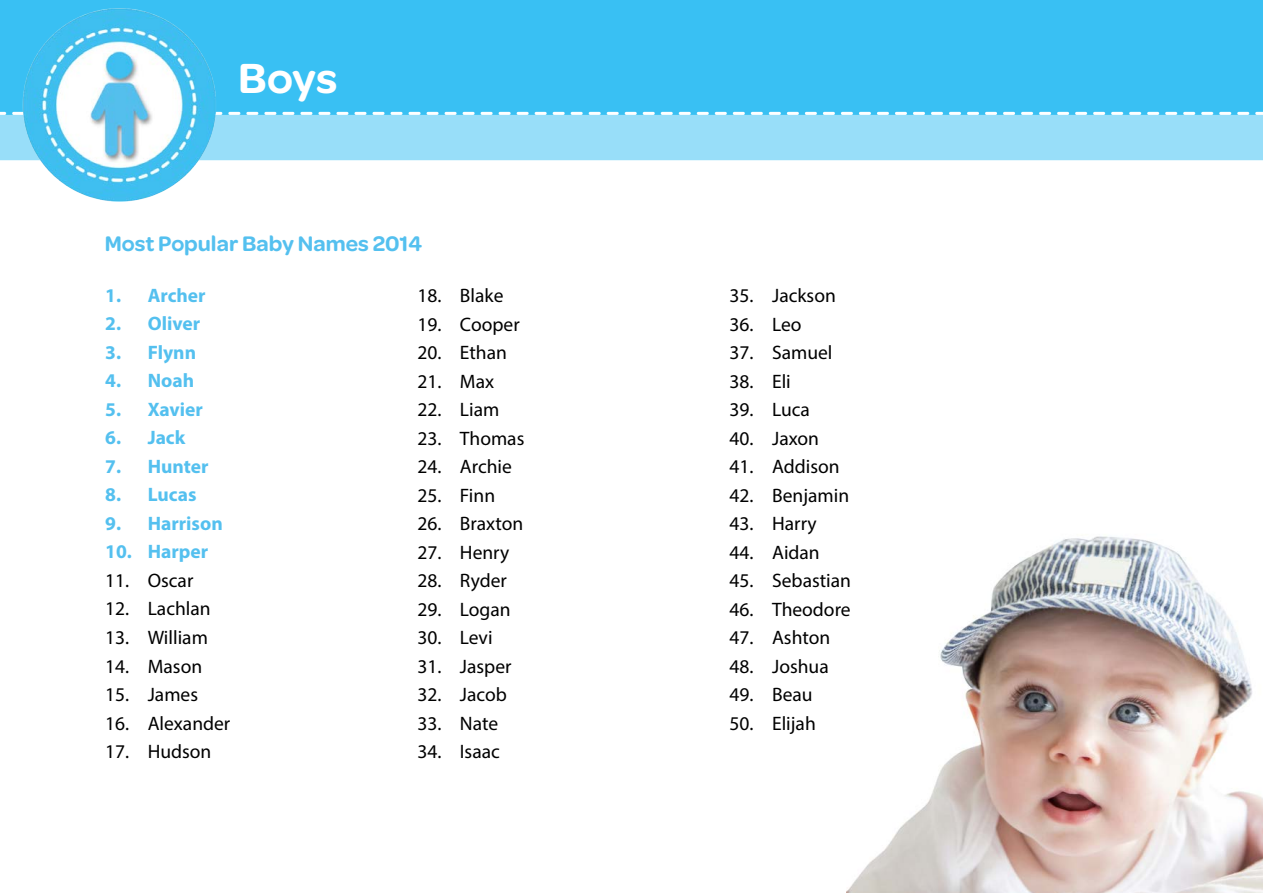
<style>
.page{position:relative;width:1263px;height:893px;background:#fff}
.page>*{position:absolute;margin:0;border:0;box-sizing:border-box;transform-origin:0 0}
.t1{font:600 45px "Omnes";color:#fff}
.t2{font:600 22.5px "Omnes";color:#54c0ef}
.t3{font:19.5px "Myriad Pro";color:#000}
.t4{font:700 19.5px "Myriad Pro";color:#54c0ef}
</style>
<div class="page">
<img style="left:0;top:0;width:1263px;height:161px">
<img style="left:846px;top:536px;width:417px;height:357px">
<img style="left:23px;top:8px;width:194px;height:194px">
<h1 class="t1" style="left:238px;top:46px;width:101px">Boys</h1>
<p class="t2" style="left:105px;top:227px;width:319px">Most Popular Baby Names 2014</p>
<p class="t4" style="left:105px;top:283px;width:102px">1. Archer</p>
<p class="t4" style="left:105px;top:311px;width:97px">2. Oliver</p>
<p class="t4" style="left:105px;top:340px;width:92px">3. Flynn</p>
<p class="t4" style="left:105px;top:368px;width:90px">4. Noah</p>
<p class="t4" style="left:105px;top:397px;width:99px">5. Xavier</p>
<p class="t4" style="left:105px;top:425px;width:82px">6. Jack</p>
<p class="t4" style="left:105px;top:454px;width:105px">7. Hunter</p>
<p class="t4" style="left:105px;top:482px;width:93px">8. Lucas</p>
<p class="t4" style="left:105px;top:511px;width:119px">9. Harrison</p>
<p class="t4" style="left:105px;top:539px;width:105px">10. Harper</p>
<p class="t3" style="left:105px;top:568px;width:90px">11. Oscar</p>
<p class="t3" style="left:105px;top:597px;width:107px">12. Lachlan</p>
<p class="t3" style="left:105px;top:625px;width:104px">13. William</p>
<p class="t3" style="left:105px;top:654px;width:98px">14. Mason</p>
<p class="t3" style="left:105px;top:682px;width:94px">15. James</p>
<p class="t3" style="left:105px;top:711px;width:127px">16. Alexander</p>
<p class="t3" style="left:105px;top:739px;width:108px">17. Hudson</p>
<p class="t3" style="left:417px;top:283px;width:88px">18. Blake</p>
<p class="t3" style="left:417px;top:312px;width:104px">19. Cooper</p>
<p class="t3" style="left:417px;top:340px;width:91px">20. Ethan</p>
<p class="t3" style="left:417px;top:369px;width:78px">21. Max</p>
<p class="t3" style="left:417px;top:397px;width:83px">22. Liam</p>
<p class="t3" style="left:417px;top:426px;width:108px">23. Thomas</p>
<p class="t3" style="left:417px;top:454px;width:96px">24. Archie</p>
<p class="t3" style="left:417px;top:483px;width:79px">25. Finn</p>
<p class="t3" style="left:417px;top:511px;width:107px">26. Braxton</p>
<p class="t3" style="left:417px;top:540px;width:93px">27. Henry</p>
<p class="t3" style="left:417px;top:569px;width:91px">28. Ryder</p>
<p class="t3" style="left:417px;top:597px;width:95px">29. Logan</p>
<p class="t3" style="left:417px;top:626px;width:77px">30. Levi</p>
<p class="t3" style="left:417px;top:654px;width:96px">31. Jasper</p>
<p class="t3" style="left:417px;top:683px;width:91px">32. Jacob</p>
<p class="t3" style="left:417px;top:711px;width:82px">33. Nate</p>
<p class="t3" style="left:417px;top:740px;width:84px">34. Isaac</p>
<p class="t3" style="left:730px;top:284px;width:108px">35. Jackson</p>
<p class="t3" style="left:730px;top:312px;width:73px">36. Leo</p>
<p class="t3" style="left:730px;top:341px;width:104px">37. Samuel</p>
<p class="t3" style="left:730px;top:369px;width:63px">38. Eli</p>
<p class="t3" style="left:730px;top:398px;width:82px">39. Luca</p>
<p class="t3" style="left:730px;top:426px;width:91px">40. Jaxon</p>
<p class="t3" style="left:730px;top:455px;width:112px">41. Addison</p>
<p class="t3" style="left:730px;top:483px;width:121px">42. Benjamin</p>
<p class="t3" style="left:730px;top:512px;width:89px">43. Harry</p>
<p class="t3" style="left:730px;top:540px;width:92px">44. Aidan</p>
<p class="t3" style="left:730px;top:569px;width:123px">45. Sebastian</p>
<p class="t3" style="left:730px;top:597px;width:123px">46. Theodore</p>
<p class="t3" style="left:730px;top:626px;width:102px">47. Ashton</p>
<p class="t3" style="left:730px;top:654px;width:101px">48. Joshua</p>
<p class="t3" style="left:730px;top:683px;width:85px">49. Beau</p>
<p class="t3" style="left:730px;top:711px;width:88px">50. Elijah</p>
</div>
